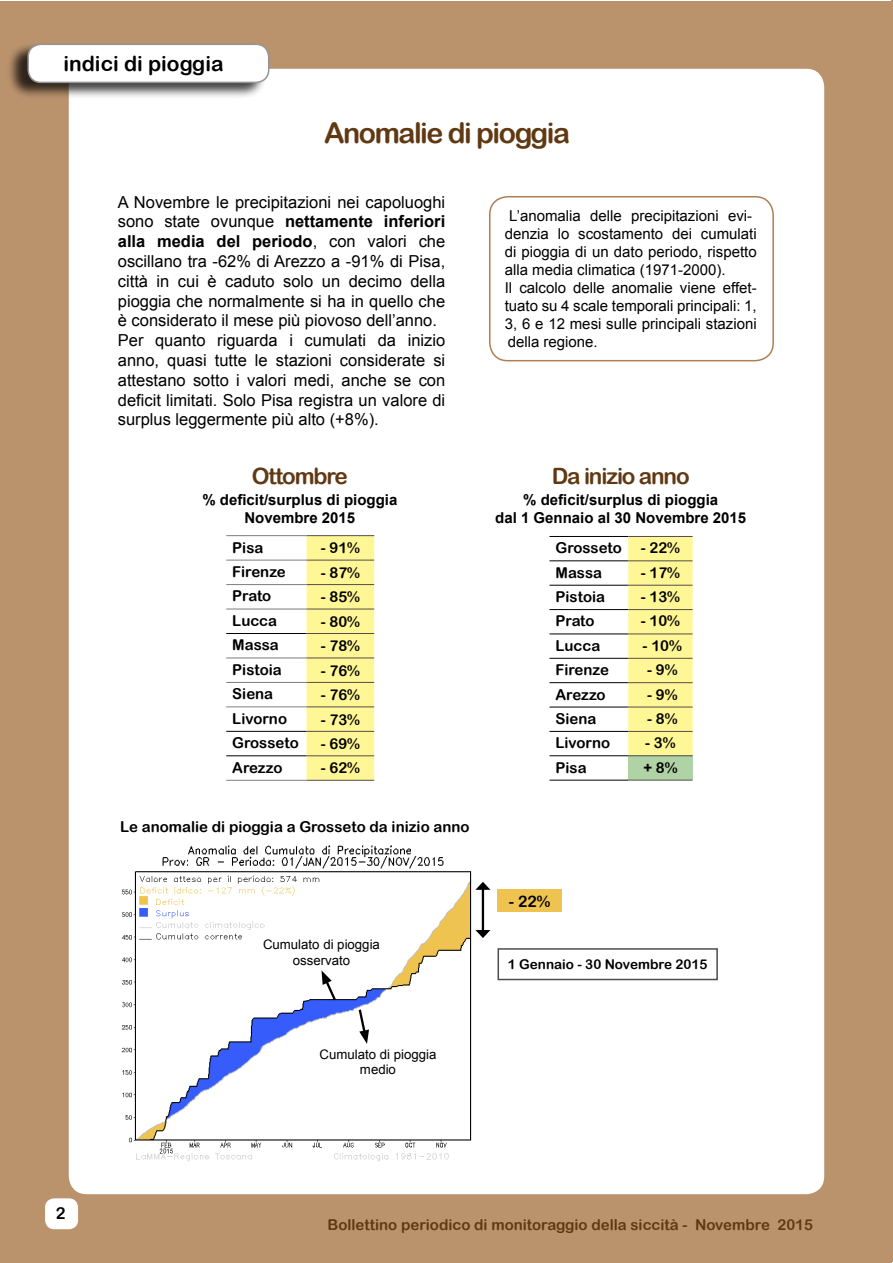
<style>
.page{position:relative;width:893px;height:1263px;background:#fff}
.page>*{position:absolute;margin:0;border:0;box-sizing:border-box;transform-origin:0 0}
.t1{font:28.5px "Arial Rounded MT Bold";letter-spacing:-.05em;color:#603913}
.t2{font:22.5px "Arial Rounded MT Bold";letter-spacing:-.05em;color:#603913}
.t3{font:21px "Arial Rounded MT Bold";color:#000}
.t4{font:16.5px/19.8px "Arial";color:#000}
.t5{font:16.5px "Arial Rounded MT Bold";color:#000}
.t6{font:15.9px "Arial Rounded MT Bold";color:#000}
.t7{font:15px/18px "Arial";color:#000}
.t8{font:15px "Arial Rounded MT Bold";color:#000}
.t9{font:700 15px/18px "Arial";color:#000;text-align:center}
.t10{font:15px "Arial Rounded MT Bold";color:#603913}
.t11{font:13.5px "Arial Rounded MT Bold";color:#000}
.t12{font:13.2px/15.8px "Arial";color:#000;text-align:center}
.s1{font-weight:700}
</style>
<div class="page">
<div style="left:0;top:1px;width:892px;height:1261px;background:#ba936d"></div>
<hr style="left:891px;top:1px;width:2px;height:1261px;background:#ba936d">
<div style="left:69px;top:69px;width:755px;height:1125px;background:#fff;border-radius:18px"></div>
<div style="left:46px;top:1199px;width:31px;height:29px;background:#fff;border-radius:9px"></div>
<div style="left:45px;top:1198px;width:33px;height:31px;border:2px solid #fff;border-radius:9px"></div>
<div style="left:7px;top:42px;width:260px;height:57px;background:#000;opacity:.75"></div>
<div style="left:28px;top:44px;width:241px;height:38px;background:#fff;border-radius:13px"></div>
<div style="left:27px;top:44px;width:242px;height:39px;border:2px solid #939598;border-radius:13px"></div>
<img style="left:121px;top:845px;width:351px;height:316px">
<div style="left:489px;top:196px;width:285px;height:165px;border:2px solid #ad7f52;border-radius:18px"></div>
<svg style="left:321px;top:970px;width:17px;height:33px"></svg>
<svg style="left:357px;top:1007px;width:12px;height:37px"></svg>
<hr style="left:482px;top:888px;width:2px;height:44px;background:#000">
<svg style="left:475px;top:882px;width:15px;height:8px"></svg>
<svg style="left:475px;top:930px;width:15px;height:8px"></svg>
<div style="left:497px;top:890px;width:65px;height:22px;background:#efc34f"></div>
<div style="left:497px;top:948px;width:221px;height:32px;border:2px solid #4d4d4f"></div>
<div style="left:307px;top:536px;width:67px;height:244px;background:#fff795"></div>
<hr style="left:226px;top:633px;width:81px;height:1px;background:#000">
<hr style="left:226px;top:731px;width:81px;height:1px;background:#000">
<hr style="left:226px;top:755px;width:81px;height:1px;background:#000">
<hr style="left:226px;top:535px;width:81px;height:1px;background:#7c7e81">
<hr style="left:226px;top:780px;width:81px;height:1px;background:#7c7e81">
<hr style="left:226px;top:706px;width:81px;height:1px;background:#7e8083">
<hr style="left:226px;top:609px;width:81px;height:1px;background:#797a7d">
<hr style="left:226px;top:560px;width:81px;height:1px;background:#7c7e81">
<hr style="left:226px;top:584px;width:81px;height:1px;background:#7c7e81">
<hr style="left:226px;top:658px;width:81px;height:1px;background:#7b7c7f">
<hr style="left:226px;top:682px;width:81px;height:1px;background:#7b7c7f">
<hr style="left:307px;top:535px;width:67px;height:1px;background:#554d4a">
<hr style="left:307px;top:560px;width:67px;height:1px;background:#554d4a">
<hr style="left:307px;top:584px;width:67px;height:1px;background:#554d4a">
<hr style="left:307px;top:609px;width:67px;height:1px;background:#554d4a">
<hr style="left:307px;top:633px;width:67px;height:1px;background:#554d4a">
<hr style="left:307px;top:658px;width:67px;height:1px;background:#554d4a">
<hr style="left:307px;top:682px;width:67px;height:1px;background:#554d4a">
<hr style="left:307px;top:706px;width:67px;height:1px;background:#554d4a">
<hr style="left:307px;top:731px;width:67px;height:1px;background:#554d4a">
<hr style="left:307px;top:755px;width:67px;height:1px;background:#554d4a">
<hr style="left:307px;top:780px;width:67px;height:1px;background:#554d4a">
<div style="left:628px;top:537px;width:65px;height:218px;background:#fff795"></div>
<div style="left:628px;top:756px;width:65px;height:24px;background:#afd3a4"></div>
<hr style="left:549px;top:536px;width:79px;height:1px;background:#000">
<hr style="left:549px;top:560px;width:79px;height:1px;background:#000">
<hr style="left:549px;top:585px;width:79px;height:1px;background:#000">
<hr style="left:549px;top:609px;width:79px;height:1px;background:#000">
<hr style="left:549px;top:633px;width:79px;height:1px;background:#000">
<hr style="left:549px;top:658px;width:79px;height:1px;background:#000">
<hr style="left:549px;top:682px;width:79px;height:1px;background:#000">
<hr style="left:549px;top:707px;width:79px;height:1px;background:#000">
<hr style="left:549px;top:731px;width:79px;height:1px;background:#000">
<hr style="left:549px;top:755px;width:79px;height:1px;background:#000">
<hr style="left:549px;top:780px;width:79px;height:1px;background:#000">
<hr style="left:628px;top:536px;width:65px;height:1px;background:#554d4a">
<hr style="left:628px;top:560px;width:65px;height:1px;background:#554d4a">
<hr style="left:628px;top:585px;width:65px;height:1px;background:#554d4a">
<hr style="left:628px;top:780px;width:65px;height:1px;background:#554d4a">
<hr style="left:628px;top:609px;width:65px;height:1px;background:#554d4a">
<hr style="left:628px;top:633px;width:65px;height:1px;background:#554d4a">
<hr style="left:628px;top:658px;width:65px;height:1px;background:#554d4a">
<hr style="left:628px;top:682px;width:65px;height:1px;background:#554d4a">
<hr style="left:628px;top:707px;width:65px;height:1px;background:#554d4a">
<hr style="left:628px;top:731px;width:65px;height:1px;background:#554d4a">
<hr style="left:628px;top:755px;width:65px;height:1px;background:#554d4a">
<p class="t3" style="left:63px;top:51px;width:162px">indici di pioggia</p>
<h1 class="t1" style="left:324px;top:116px;width:247px">Anomalie di pioggia</h1>
<p class="t4" style="left:118px;top:192px;width:329px">A Novembre le precipitazioni nei capoluoghi sono state ovunque <span class="s1">nettamente inferiori alla media del periodo</span>, con valori che oscillano tra -62% di Arezzo a -91% di Pisa, città in cui è caduto solo un decimo della pioggia che normalmente si ha in quello che è considerato il mese più piovoso dell’anno.<br>Per quanto riguarda i cumulati da inizio anno, quasi tutte le stazioni considerate si attestano sotto i valori medi, anche se con deficit limitati. Solo Pisa registra un valore di surplus leggermente più alto (+8%).</p>
<h2 class="t2" style="left:252px;top:463px;width:98px">Ottombre</h2>
<p class="t9" style="left:202px;top:491px;width:197px">% deficit/surplus di pioggia<br>Novembre 2015</p>
<p class="t8" style="left:232px;top:538px;width:33px">Pisa</p>
<p class="t8" style="left:321px;top:539px;width:41px">- 91%</p>
<p class="t8" style="left:232px;top:563px;width:55px">Firenze</p>
<p class="t8" style="left:321px;top:564px;width:41px">- 87%</p>
<p class="t8" style="left:232px;top:587px;width:41px">Prato</p>
<p class="t8" style="left:321px;top:588px;width:41px">- 85%</p>
<p class="t8" style="left:232px;top:612px;width:46px">Lucca</p>
<p class="t8" style="left:321px;top:612px;width:41px">- 80%</p>
<p class="t8" style="left:232px;top:636px;width:48px">Massa</p>
<p class="t8" style="left:321px;top:637px;width:41px">- 78%</p>
<p class="t8" style="left:232px;top:661px;width:51px">Pistoia</p>
<p class="t8" style="left:321px;top:661px;width:41px">- 76%</p>
<p class="t8" style="left:232px;top:685px;width:42px">Siena</p>
<p class="t8" style="left:321px;top:686px;width:41px">- 76%</p>
<p class="t8" style="left:232px;top:709px;width:56px">Livorno</p>
<p class="t8" style="left:321px;top:710px;width:41px">- 73%</p>
<p class="t8" style="left:232px;top:734px;width:68px">Grosseto</p>
<p class="t8" style="left:321px;top:735px;width:41px">- 69%</p>
<p class="t8" style="left:232px;top:758px;width:52px">Arezzo</p>
<p class="t8" style="left:321px;top:759px;width:41px">- 62%</p>
<p class="t8" style="left:120px;top:818px;width:351px">Le anomalie di pioggia a Grosseto da inizio anno</p>
<p class="t12" style="left:263px;top:937px;width:118px">Cumulato di pioggia osservato</p>
<p class="t7" style="left:505px;top:207px;width:254px;text-indent:4px">L’anomalia delle precipitazioni evi&shy;denzia lo scostamento dei cumulati di pioggia di un dato periodo, rispetto alla media climatica (1971-2000).<br>Il calcolo delle anomalie viene effet&shy;tuato su 4 scale temporali principali: 1, 3, 6 e 12 mesi sulle principali stazioni della regione.</p>
<h2 class="t2" style="left:552px;top:463px;width:139px">Da inizio anno</h2>
<p class="t9" style="left:495px;top:491px;width:252px">% deficit/surplus di pioggia<br>dal 1 Gennaio al 30 Novembre 2015</p>
<p class="t8" style="left:555px;top:539px;width:68px">Grosseto</p>
<p class="t8" style="left:641px;top:539px;width:41px">- 22%</p>
<p class="t8" style="left:555px;top:563px;width:48px">Massa</p>
<p class="t8" style="left:641px;top:563px;width:41px">- 17%</p>
<p class="t8" style="left:555px;top:588px;width:51px">Pistoia</p>
<p class="t8" style="left:641px;top:588px;width:41px">- 13%</p>
<p class="t8" style="left:555px;top:612px;width:41px">Prato</p>
<p class="t8" style="left:641px;top:612px;width:41px">- 10%</p>
<p class="t8" style="left:555px;top:637px;width:46px">Lucca</p>
<p class="t8" style="left:643px;top:637px;width:41px">- 10%</p>
<p class="t8" style="left:555px;top:661px;width:55px">Firenze</p>
<p class="t8" style="left:647px;top:661px;width:32px">- 9%</p>
<p class="t8" style="left:555px;top:685px;width:52px">Arezzo</p>
<p class="t8" style="left:647px;top:685px;width:32px">- 9%</p>
<p class="t8" style="left:555px;top:710px;width:42px">Siena</p>
<p class="t8" style="left:647px;top:710px;width:32px">- 8%</p>
<p class="t8" style="left:555px;top:734px;width:56px">Livorno</p>
<p class="t8" style="left:645px;top:734px;width:32px">- 3%</p>
<p class="t8" style="left:555px;top:758px;width:33px">Pisa</p>
<p class="t8" style="left:643px;top:758px;width:36px">+ 8%</p>
<p class="t6" style="left:509px;top:892px;width:43px">- 22%</p>
<p class="t11" style="left:508px;top:956px;width:201px">1 Gennaio - 30 Novembre 2015</p>
<p class="t12" style="left:319px;top:1046px;width:118px">Cumulato di pioggia medio</p>
<p class="t5" style="left:56px;top:1203px;width:11px">2</p>
<p class="t10" style="left:328px;top:1216px;width:487px">Bollettino periodico di monitoraggio della siccità - Novembre 2015</p>
</div>
